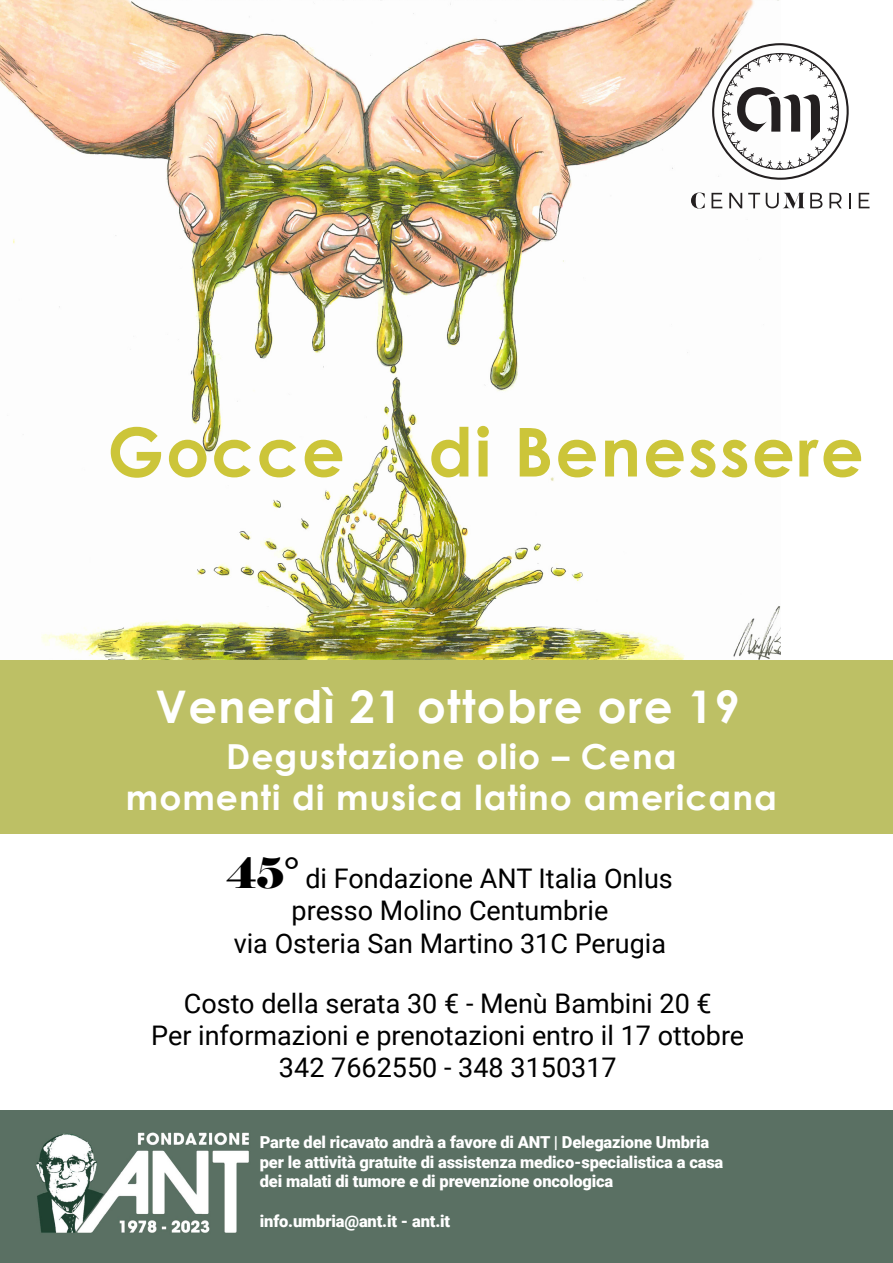
<style>
.page{position:relative;width:893px;height:1263px;background:#fff}
.page>*{position:absolute;margin:0;border:0;box-sizing:border-box;transform-origin:0 0}
.t1{font:700 67.5px "Century Gothic";letter-spacing:.03em;color:#ccc539}
.t2{font:700 45px "Century Gothic";letter-spacing:.03em;color:#fff}
.t3{font:700 34.5px "Century Gothic";letter-spacing:.03em;color:#fff}
.t4{font:27px/32.4px "Roboto";color:#000;text-align:center}
.t5{font:900 16.5px "Roboto";letter-spacing:-.01em;color:#fff}
.s1{font-family:"Elephant";font-size:42px}
</style>
<div class="page">
<div style="left:0;top:660px;width:893px;height:173px;background:#bdc065"></div>
<img style="left:0;top:0;width:780px;height:659px">
<svg style="left:711px;top:43px;width:138px;height:137px"></svg>
<svg style="left:691px;top:193px;width:14px;height:16px"></svg>
<svg style="left:711px;top:193px;width:11px;height:15px"></svg>
<svg style="left:729px;top:193px;width:13px;height:15px"></svg>
<svg style="left:748px;top:193px;width:12px;height:15px"></svg>
<svg style="left:766px;top:193px;width:38px;height:15px"></svg>
<svg style="left:810px;top:193px;width:12px;height:15px"></svg>
<svg style="left:829px;top:193px;width:13px;height:15px"></svg>
<svg style="left:849px;top:193px;width:2px;height:15px"></svg>
<svg style="left:859px;top:193px;width:10px;height:15px"></svg>
<div style="left:0;top:1111px;width:893px;height:152px;background:#5a7063"></div>
<img style="left:36px;top:1132px;width:213px;height:101px">
<p class="t1" style="left:107px;top:401px;width:239px">Gocce</p>
<p class="t1" style="left:428px;top:401px;width:437px">di Benessere</p>
<p class="t2" style="left:156px;top:672px;width:586px">Venerdì 21 ottobre ore 19</p>
<p class="t3" style="left:226px;top:730px;width:452px">Degustazione olio – Cena</p>
<p class="t3" style="left:126px;top:771px;width:653px">momenti di musica latino americana</p>
<p class="t4" style="left:227px;top:861px;width:447px"><span class="s1">45°</span> di Fondazione ANT Italia Onlus</p>
<p class="t4" style="left:292px;top:893px;width:318px">presso Molino Centumbrie</p>
<p class="t4" style="left:234px;top:926px;width:434px">via Osteria San Martino 31C Perugia</p>
<p class="t4" style="left:184px;top:986px;width:529px">Costo della serata 30 € - Menù Bambini 20 €</p>
<p class="t4" style="left:151px;top:1018px;width:595px">Per informazioni e prenotazioni entro il 17 ottobre<br>342 7662550 - 348 3150317</p>
<p class="t5" style="left:260px;top:1130px;width:451px">Parte del ricavato andrà a favore di ANT | Delegazione Umbria</p>
<p class="t5" style="left:260px;top:1150px;width:465px">per le attività gratuite di assistenza medico-specialistica a casa</p>
<p class="t5" style="left:260px;top:1170px;width:355px">dei malati di tumore e di prevenzione oncologica</p>
<p class="t5" style="left:260px;top:1209px;width:192px">info.umbria@ant.it - ant.it</p>
</div>
